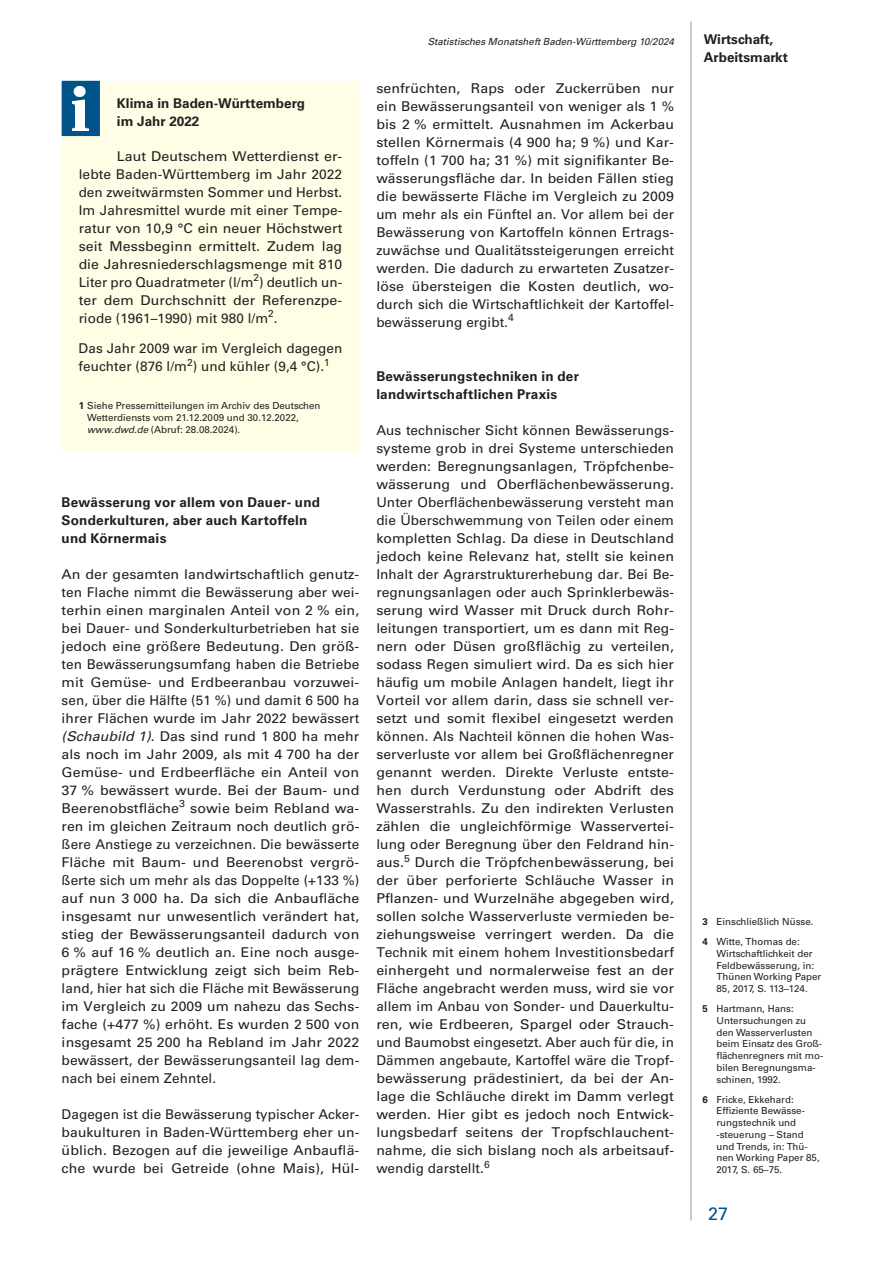
<style>
.page{position:relative;width:893px;height:1263px;background:#fff}
.page>*{position:absolute;margin:0;border:0;box-sizing:border-box;transform-origin:0 0}
.t1{font:18px "Univers LT Pro 55 Roman";color:#01548a}
.t2{font:13.5px/18px "Univers LT Pro 55 Roman";letter-spacing:.005em;color:#231f20;text-align:justify;scale:1.05 1}
.t3{font:13.5px/18px "Univers LT Pro 55 Roman";letter-spacing:.005em;color:#231f20;text-align:justify}
.t4{font:700 13.5px/18px "Univers LT Pro 65";letter-spacing:.015em;color:#231f20}
.t5{font:9.75px/11.7px "Univers LT Pro 55 Roman";color:#231f20}
.t6{font:italic 9.75px "Univers LT Pro 55";color:#231f20}
.s1{font-family:"Univers LT Pro 65";font-weight:700}
.s2{font-family:"Univers LT Pro 55";font-style:italic}
</style>
<div class="page">
<hr style="left:691px;top:21px;width:1px;height:1199px;background:#939598">
<div style="left:62px;top:81px;width:297px;height:370px;background:#fffde5"></div>
<div style="left:62px;top:81px;width:38px;height:55px;background:#01548a;border:2px solid #01548a"></div>
<img style="left:72px;top:86px;width:16px;height:44px">
<p class="t4" style="left:117px;top:93px;width:190px">Klima in Baden-Württemberg im Jahr 2022</p>
<p class="t2" style="left:79px;top:146px;width:253px;text-indent:38px">Laut Deutschem Wetterdienst er‑ lebte Baden-Württemberg im Jahr 2022 den zweitwärmsten Sommer und Herbst.<br>Im Jahresmittel wurde mit einer Tempe‑ ratur von 10,9 °C ein neuer Höchstwert seit Messbeginn ermittelt. Zudem lag die Jahresniederschlagsmenge mit 810<br>Liter pro Quadratmeter (l/m<sup>2</sup>) deutlich un‑ ter dem Durchschnitt der Referenzpe‑ riode (1961–1990) mit 980 l/m<sup>2</sup>.</p>
<p class="t3" style="left:79px;top:339px;width:265px">Das Jahr 2009 war im Vergleich dagegen feuchter (876 l/m<sup>2</sup>) und kühler (9,4 °C).<sup>1</sup></p>
<p class="t5" style="left:87px;top:400px;width:235px;text-indent:-9px"><span class="s1">1</span> Siehe Pressemitteilungen im Archiv des Deutschen<br>Wetterdiensts vom 21.12.2009 und 30.12.2022, <span class="s2">www.dwd.de</span> (Abruf: 28.08.2024).</p>
<p class="t4" style="left:62px;top:492px;width:260px">Bewässerung vor allem von Dauer- und<br>Sonderkulturen, aber auch Kartoffeln und Körnermais</p>
<p class="t2" style="left:62px;top:564px;width:285px">An der gesamten landwirtschaftlich genutz‑ ten Flache nimmt die Bewässerung aber wei‑ terhin einen marginalen Anteil von 2 % ein, bei Dauer- und Sonderkulturbetrieben hat sie jedoch eine größere Bedeutung. Den größ‑ ten Bewässerungsumfang haben die Betriebe mit Gemüse- und Erdbeeranbau vorzuwei‑ sen, über die Hälfte (51 %) und damit 6 500 ha ihrer Flächen wurde im Jahr 2022 bewässert <span class="s2">(Schaubild 1)</span>. Das sind rund 1 800 ha mehr als noch im Jahr 2009, als mit 4 700 ha der Gemüse- und Erdbeerfläche ein Anteil von 37 % bewässert wurde. Bei der Baum- und Beerenobstfläche<sup>3</sup> sowie beim Rebland wa‑ ren im gleichen Zeitraum noch deutlich grö‑ ßere Anstiege zu verzeichnen. Die bewässerte Fläche mit Baum- und Beerenobst vergrö‑ ßerte sich um mehr als das Doppelte (+133 %) auf nun 3 000 ha. Da sich die Anbaufläche insgesamt nur unwesentlich verändert hat, stieg der Bewässerungsanteil dadurch von 6 % auf 16 % deutlich an. Eine noch ausge‑ prägtere Entwicklung zeigt sich beim Reb‑ land, hier hat sich die Fläche mit Bewässerung im Vergleich zu 2009 um nahezu das Sechs‑ fache (+477 %) erhöht. Es wurden 2 500 von insgesamt 25 200 ha Rebland im Jahr 2022 bewässert, der Bewässerungsanteil lag dem‑ nach bei einem Zehntel.</p>
<p class="t3" style="left:62px;top:1104px;width:299px">Dagegen ist die Bewässerung typischer Acker‑ baukulturen in Baden-Württemberg eher un‑ üblich. Bezogen auf die jeweilige Anbauflä‑ che wurde bei Getreide (ohne Mais), Hül‑</p>
<p class="t6" style="left:428px;top:34px;width:248px">Statistisches Monatsheft Baden-Württemberg 10/2024</p>
<p class="t4" style="left:704px;top:30px;width:86px">Wirtschaft,<br>Arbeitsmarkt</p>
<p class="t2" style="left:376px;top:78px;width:285px">senfrüchten, Raps oder Zuckerrüben nur ein Bewässerungsanteil von weniger als 1 % bis 2 % ermittelt. Ausnahmen im Ackerbau stellen Körnermais (4 900 ha; 9 %) und Kar‑ toffeln (1 700 ha; 31 %) mit signifikanter Be‑ wässerungsfläche dar. In beiden Fällen stieg die bewässerte Fläche im Vergleich zu 2009 um mehr als ein Fünftel an. Vor allem bei der Bewässerung von Kartoffeln können Ertrags‑ zuwächse und Qualitätssteigerungen erreicht werden. Die dadurch zu erwarteten Zusatzer‑ löse übersteigen die Kosten deutlich, wo‑ durch sich die Wirtschaftlichkeit der Kartoffel‑ bewässerung ergibt.<sup>4</sup></p>
<p class="t4" style="left:376px;top:366px;width:204px">Bewässerungstechniken in der landwirtschaftlichen Praxis</p>
<p class="t3" style="left:376px;top:420px;width:299px">Aus technischer Sicht können Bewässerungs‑ systeme grob in drei Systeme unterschieden werden: Beregnungsanlagen, Tröpfchenbe‑ wässerung und Oberflächenbewässerung.<br>Unter Oberflächenbewässerung versteht man die Überschwemmung von Teilen oder einem kompletten Schlag. Da diese in Deutschland jedoch keine Relevanz hat, stellt sie keinen Inhalt der Agrarstrukturerhebung dar. Bei Be‑ regnungsanlagen oder auch Sprinklerbewäs‑ serung wird Wasser mit Druck durch Rohr‑ leitungen transportiert, um es dann mit Reg‑ nern oder Düsen großflächig zu verteilen, sodass Regen simuliert wird. Da es sich hier häufig um mobile Anlagen handelt, liegt ihr Vorteil vor allem darin, dass sie schnell ver‑ setzt und somit flexibel eingesetzt werden können. Als Nachteil können die hohen Was‑ serverluste vor allem bei Großflächenregner genannt werden. Direkte Verluste entste‑ hen durch Verdunstung oder Abdrift des Wasserstrahls. Zu den indirekten Verlusten zählen die ungleichförmige Wasservertei‑ lung oder Beregnung über den Feldrand hin‑ aus.<sup>5</sup> Durch die Tröpfchenbewässerung, bei der über perforierte Schläuche Wasser in Pflanzen- und Wurzelnähe abgegeben wird, sollen solche Wasserverluste vermieden be‑ ziehungsweise verringert werden. Da die Technik mit einem hohem Investitionsbedarf einhergeht und normalerweise fest an der Fläche angebracht werden muss, wird sie vor allem im Anbau von Sonder- und Dauerkultu‑ ren, wie Erdbeeren, Spargel oder Strauch&shy;und Baumobst eingesetzt. Aber auch für die, in Dämmen angebaute, Kartoffel wäre die Tropf‑ bewässerung prädestiniert, da bei der An‑ lage die Schläuche direkt im Damm verlegt werden. Hier gibt es jedoch noch Entwick‑ lungsbedarf seitens der Tropfschlauchent‑ nahme, die sich bislang noch als arbeitsauf‑ wendig darstellt.<sup>6</sup></p>
<p class="t5" style="left:703px;top:911px;width:113px;line-height:20.2px"><span class="s1">3</span> Einschließlich Nüsse.<br><span class="s1">4</span> Witte, Thomas de:</p>
<p class="t5" style="left:716px;top:947px;width:106px">Wirtschaftlichkeit der<br>Feldbewässerung, in:<br>Thünen Working Paper<br>85, 2017, S. 113–124.</p>
<p class="t5" style="left:716px;top:1002px;width:108px;text-indent:-14px"><span class="s1">5</span> Hartmann, Hans:<br>Untersuchungen zu den Wasserverlusten beim Einsatz des Groß‑ flächenregners mit mo‑ bilen Beregnungsma‑ schinen, 1992.</p>
<p class="t5" style="left:716px;top:1093px;width:105px;text-indent:-14px"><span class="s1">6</span> Fricke, Ekkehard:<br>Effiziente Bewässe‑ rungstechnik und -steuerung – Stand und Trends, in: Thü‑ nen Working Paper 85,<br>2017, S. 65–75.</p>
<h1 class="t1" style="left:708px;top:1201px;width:22px">27</h1>
</div>
